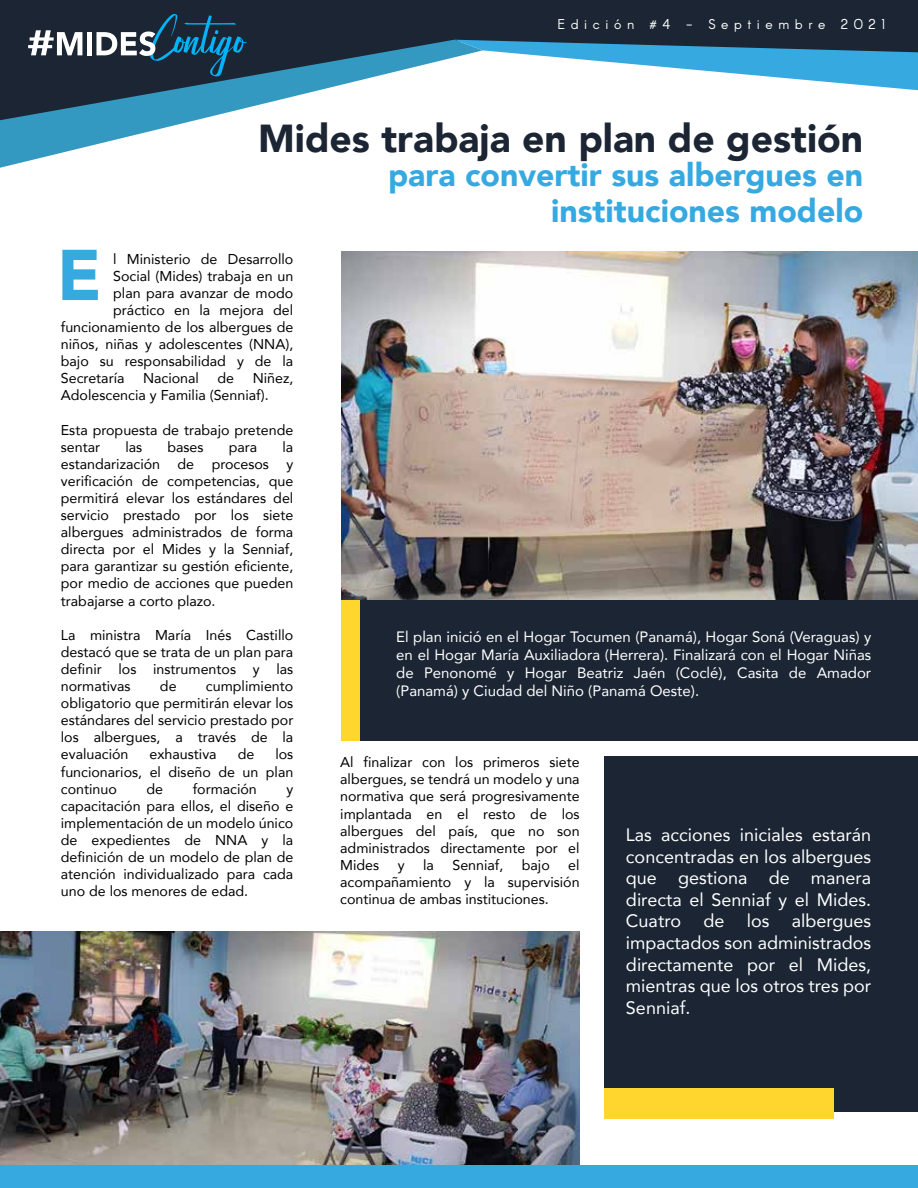
<style>
.page{position:relative;width:918px;height:1188px;background:#fff}
.page>*{position:absolute;margin:0;border:0;box-sizing:border-box;transform-origin:0 0}
.t1{font:900 71.1px "Avenir";color:#36a9e1}
.t2{font:900 39px "Avenir";color:#1b2533}
.t3{font:900 31.95px/36px "Avenir";color:#36a9e1;text-align:right}
.t4{font:18px/21.6px "Avenir";color:#fff;text-align:justify}
.t5{font:15px/18px "Avenir";color:#fff;text-align:justify}
.t6{font:14.25px/17.1px "Avenir";color:#000;text-align:justify}
.t7{font:13.95px "Arcon";letter-spacing:.4em;color:#fff}
</style>
<div class="page">
<div style="left:0;top:0;width:918px;height:91px;background:#1b2533"></div>
<svg style="left:0;top:40px;width:483px;height:128px"></svg>
<svg style="left:454px;top:40px;width:464px;height:50px"></svg>
<div style="left:87px;top:32px;width:5px;height:23px;background:#fff"></div>
<svg style="left:96px;top:14px;width:151px;height:63px;background:#2b475a"></svg>
<svg style="left:28px;top:30px;width:54px;height:25px"></svg>
<div style="left:0;top:1165px;width:918px;height:23px;background:#36a9e1"></div>
<div style="left:341px;top:594px;width:577px;height:146px;background:#1b2533"></div>
<div style="left:341px;top:592px;width:19px;height:148px;background:#ffd62e"></div>
<img style="left:341px;top:251px;width:577px;height:349px">
<div style="left:605px;top:756px;width:313px;height:356px;background:#1b2533"></div>
<div style="left:605px;top:1089px;width:229px;height:30px;background:#ffd62e"></div>
<img style="left:0;top:931px;width:580px;height:234px">
<p class="t7" style="left:557px;top:15px;width:329px">Edición #4 - Septiembre 2021</p>
<h2 class="t2" style="left:258px;top:105px;width:607px">Mides trabaja en plan de gestión</h2>
<h3 class="t3" style="left:388px;top:156px;width:477px">para convertir sus albergues en instituciones modelo</h3>
<h1 class="t1" style="left:57px;top:214px;width:46px">E</h1>
<p class="t6" style="left:113px;top:250px;width:182px">l Ministerio de Desarrollo</p>
<p class="t6" style="left:113px;top:267px;width:182px">Social (Mides) trabaja en un</p>
<p class="t6" style="left:113px;top:284px;width:182px">plan para avanzar de modo</p>
<p class="t6" style="left:113px;top:301px;width:182px">práctico en la mejora del</p>
<p class="t6" style="left:61px;top:318px;width:234px">funcionamiento de los albergues de</p>
<p class="t6" style="left:61px;top:335px;width:234px">niños, niñas y adolescentes (NNA),</p>
<p class="t6" style="left:61px;top:352px;width:234px">bajo su responsabilidad y de la</p>
<p class="t6" style="left:61px;top:369px;width:65px">Secretaría</p>
<p class="t6" style="left:143px;top:369px;width:57px">Nacional</p>
<p class="t6" style="left:218px;top:369px;width:18px">de</p>
<p class="t6" style="left:61px;top:369px;width:234px;text-indent:192px">Niñez,<br>Adolescencia y Familia (Senniaf).</p>
<p class="t6" style="left:61px;top:421px;width:234px">Esta propuesta de trabajo pretende sentar</p>
<p class="t6" style="left:61px;top:438px;width:234px;text-indent:222px">la estandarización de procesos y verificación de competencias, que permitirá elevar los estándares del servicio prestado por los siete albergues administrados de forma directa por el Mides y la Senniaf, para garantizar su gestión eficiente, por medio de acciones que pueden trabajarse a corto plazo.</p>
<p class="t6" style="left:61px;top:626px;width:234px">La ministra María Inés Castillo destacó que se trata de un plan para definir los instrumentos y las normativas</p>
<p class="t6" style="left:125px;top:438px;width:18px">las</p>
<p class="t6" style="left:167px;top:438px;width:38px">bases</p>
<p class="t6" style="left:229px;top:438px;width:30px">para</p>
<p class="t6" style="left:61px;top:677px;width:234px;text-indent:145px">cumplimiento obligatorio que permitirán elevar los estándares del servicio prestado por los albergues, a través de la evaluación</p>
<p class="t6" style="left:160px;top:677px;width:18px">de</p>
<p class="t6" style="left:61px;top:746px;width:234px;text-indent:215px">los funcionarios, el diseño de un plan continuo</p>
<p class="t6" style="left:150px;top:746px;width:69px">exhaustiva</p>
<p class="t6" style="left:238px;top:746px;width:18px">de</p>
<p class="t6" style="left:146px;top:780px;width:18px">de</p>
<p class="t6" style="left:193px;top:780px;width:66px">formación</p>
<p class="t6" style="left:61px;top:780px;width:234px;text-indent:226px">y capacitación para ellos, el diseño e implementación de un modelo único de expedientes de NNA y la definición de un modelo de plan de atención individualizado para cada uno de los menores de edad.</p>
<p class="t5" style="left:396px;top:627px;width:476px">El plan inició en el Hogar Tocumen (Panamá), Hogar Soná (Veraguas) y en el Hogar María Auxiliadora (Herrera). Finalizará con el Hogar Niñas de Penonomé y Hogar Beatriz Jaén (Coclé), Casita de Amador (Panamá) y Ciudad del Niño (Panamá Oeste).</p>
<p class="t6" style="left:340px;top:753px;width:241px">Al finalizar con los primeros siete albergues, se tendrá un modelo y una normativa que será progresivamente implantada en el resto de los albergues del país, que no son administrados directamente por el Mides</p>
<p class="t6" style="left:398px;top:856px;width:8px">y</p>
<p class="t6" style="left:423px;top:856px;width:12px">la</p>
<p class="t6" style="left:452px;top:856px;width:52px">Senniaf,</p>
<p class="t6" style="left:522px;top:856px;width:29px">bajo</p>
<p class="t6" style="left:340px;top:856px;width:241px;text-indent:228px">el acompañamiento y la supervisión continua de ambas instituciones.</p>
<p class="t4" style="left:626px;top:824px;width:247px">Las acciones iniciales estarán concentradas en los albergues que gestiona de manera directa el Senniaf y el Mides.<br>Cuatro de los albergues impactados son administrados directamente por el Mides, mientras que los otros tres por Senniaf.</p>
</div>
